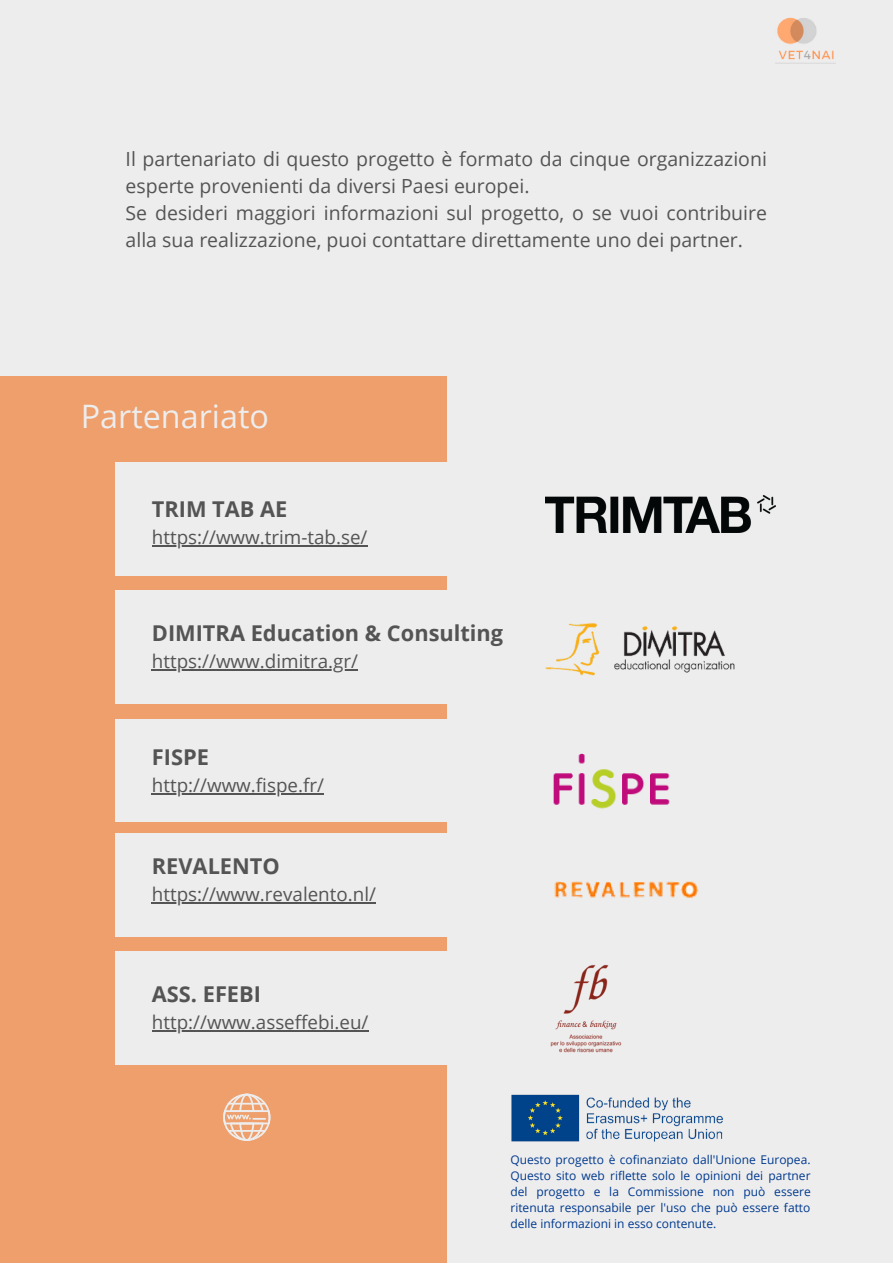
<style>
.page{position:relative;width:893px;height:1264px;background:#fff}
.page>*{position:absolute;margin:0;border:0;box-sizing:border-box;transform-origin:0 0}
.t1{font:32.25px "Open Sans";color:#ededed}
.t2{font:700 21.75px "Open Sans";color:#545454}
.t3{font:19.5px/27px "Open Sans";color:#545454}
.t4{font:18.75px "Open Sans";color:#545454}
.t5{font:12px/16px "Open Sans";color:#00398f;text-align:justify}
</style>
<div class="page">
<div style="left:0;top:0;width:892px;height:1262px;background:#ededed"></div>
<div style="left:0;top:376px;width:446px;height:886px;background:#ee9f6c"></div>
<img style="left:777px;top:17px;width:57px;height:43px">
<div style="left:115px;top:462px;width:360px;height:113px;background:#ededed"></div>
<div style="left:115px;top:590px;width:360px;height:114px;background:#ededed"></div>
<div style="left:115px;top:719px;width:360px;height:102px;background:#ededed"></div>
<div style="left:115px;top:833px;width:360px;height:103px;background:#ededed"></div>
<div style="left:115px;top:951px;width:360px;height:113px;background:#ededed"></div>
<img style="left:553px;top:753px;width:117px;height:56px">
<img style="left:550px;top:964px;width:72px;height:89px">
<img style="left:546px;top:495px;width:229px;height:38px">
<img style="left:545px;top:623px;width:190px;height:53px">
<img style="left:554px;top:881px;width:145px;height:17px">
<svg style="left:223px;top:1093px;width:47px;height:47px"></svg>
<img style="left:511px;top:1094px;width:212px;height:48px">
<hr style="left:152px;top:545px;width:215px;height:1px;background:#545454">
<hr style="left:152px;top:669px;width:206px;height:1px;background:#545454">
<hr style="left:152px;top:793px;width:172px;height:1px;background:#545454">
<hr style="left:152px;top:902px;width:224px;height:1px;background:#545454">
<hr style="left:152px;top:1030px;width:216px;height:1px;background:#545454">
<p class="t3" style="left:126px;top:145px;width:643px">Il partenariato di questo progetto è formato da cinque organizzazioni esperte provenienti da diversi Paesi europei.<br>Se desideri maggiori informazioni sul progetto, o se vuoi contribuire alla sua realizzazione, puoi contattare direttamente uno dei partner.</p>
<h1 class="t1" style="left:81px;top:393px;width:190px">Partenariato</h1>
<p class="t2" style="left:152px;top:494px;width:137px">TRIM TAB AE</p>
<p class="t4" style="left:152px;top:524px;width:217px">https://www.trim-tab.se/</p>
<p class="t2" style="left:152px;top:617px;width:353px">DIMITRA Education &amp; Consulting</p>
<p class="t4" style="left:152px;top:647px;width:208px">https://www.dimitra.gr/</p>
<p class="t2" style="left:152px;top:742px;width:59px">FISPE</p>
<p class="t4" style="left:152px;top:772px;width:174px">http://www.fispe.fr/</p>
<p class="t2" style="left:152px;top:851px;width:129px">REVALENTO</p>
<p class="t4" style="left:152px;top:881px;width:226px">https://www.revalento.nl/</p>
<p class="t2" style="left:152px;top:979px;width:111px">ASS. EFEBI</p>
<p class="t4" style="left:152px;top:1009px;width:218px">http://www.asseffebi.eu/</p>
<p class="t5" style="left:510px;top:1151px;width:302px">Questo progetto è cofinanziato dall'Unione Europea.<br>Questo sito web riflette solo le opinioni dei partner del progetto e la Commissione non può essere ritenuta responsabile per l'uso che può essere fatto delle informazioni in esso contenute.</p>
</div>
